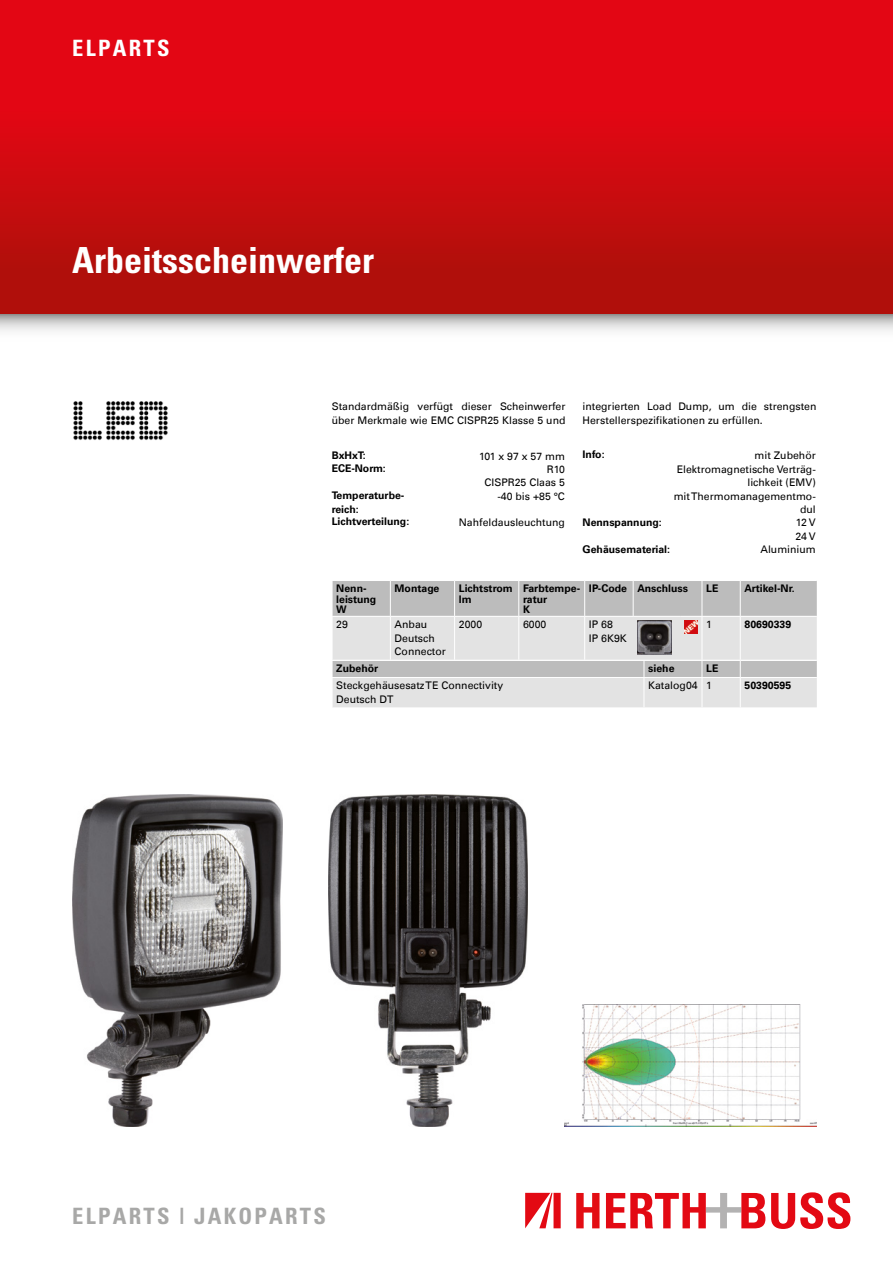
<style>
.page{position:relative;width:893px;height:1263px;background:#fff}
.page>*{position:absolute;margin:0;border:0;box-sizing:border-box;transform-origin:0 0}
.t1{font:700 condensed 36px "Univers";color:#fff}
.t2{font:700 condensed 22.5px "Univers";letter-spacing:.1em;color:#a8a8a7}
.t3{font:700 condensed 22.5px "Univers";letter-spacing:.1em;color:#fff}
.t4{font:10.5px/13.5px "Univers Com 55 Roman";color:#000}
.t5{font:700 10.5px/10.5px "Univers Com 65";color:#000}
</style>
<div class="page">
<img style="left:0;top:0;width:893px;height:331px">
<svg style="left:576px;top:1193px;width:23px;height:35px"></svg>
<svg style="left:606px;top:1193px;width:159px;height:35px"></svg>
<svg style="left:771px;top:1192px;width:79px;height:37px"></svg>
<svg style="left:525px;top:1193px;width:36px;height:35px"></svg>
<svg style="left:332px;top:581px;width:485px;height:126px;background:#d1d0d0"></svg>
<img style="left:72px;top:795px;width:211px;height:332px">
<img style="left:328px;top:795px;width:200px;height:332px">
<img style="left:73px;top:401px;width:95px;height:39px">
<img style="left:564px;top:1004px;width:252px;height:123px">
<h2 class="t3" style="left:72px;top:34px;width:99px">ELPARTS</h2>
<h1 class="t1" style="left:72px;top:238px;width:303px">Arbeitsscheinwerfer</h1>
<p class="t4" style="left:332px;top:400px;width:235px">Standardmäßig verfügt dieser Scheinwerfer über Merkmale wie EMC CISPR25 Klasse 5 und</p>
<p class="t4" style="left:583px;top:400px;width:235px">integrierten Load Dump, um die strengsten<br>Herstellerspezifikationen zu erfüllen.</p>
<p class="t5" style="left:332px;top:450px;width:36px">BxHxT:</p>
<p class="t4" style="left:479px;top:449px;width:87px">101 x 97 x 57 mm</p>
<p class="t5" style="left:332px;top:463px;width:56px">ECE-Norm:</p>
<p class="t4" style="left:484px;top:462px;width:82px;text-align:right">R10<br>CISPR25 Claas 5</p>
<p class="t5" style="left:332px;top:489px;width:73px;line-height:13.5px">Temperaturbe&shy;reich:</p>
<p class="t4" style="left:497px;top:489px;width:69px">-40 bis +85 °C</p>
<p class="t5" style="left:332px;top:516px;width:79px">Lichtverteilung:</p>
<p class="t4" style="left:459px;top:515px;width:108px">Nahfeldausleuchtung</p>
<p class="t5" style="left:583px;top:449px;width:24px">Info:</p>
<p class="t4" style="left:674px;top:448px;width:144px;text-align:right">mit Zubehör<br>Elektromagnetische Verträg&shy;lichkeit (EMV)<br>mit Thermomanagementmo&shy;dul</p>
<p class="t5" style="left:583px;top:517px;width:81px">Nennspannung:</p>
<p class="t4" style="left:795px;top:516px;width:22px">12 V<br>24 V</p>
<p class="t5" style="left:583px;top:544px;width:89px">Gehäusematerial:</p>
<p class="t4" style="left:760px;top:543px;width:57px">Aluminium</p>
<p class="t5" style="left:336px;top:583px;width:42px">Nenn&shy;leistung<br>W</p>
<p class="t5" style="left:395px;top:583px;width:46px">Montage</p>
<p class="t5" style="left:459px;top:583px;width:55px">Lichtstrom lm</p>
<p class="t5" style="left:523px;top:583px;width:58px">Farbtempe&shy;ratur<br>K</p>
<p class="t5" style="left:589px;top:583px;width:101px">IP-Code Anschluss</p>
<p class="t5" style="left:706px;top:583px;width:14px">LE</p>
<p class="t5" style="left:744px;top:583px;width:52px">Artikel-Nr.</p>
<p class="t4" style="left:336px;top:618px;width:13px">29</p>
<p class="t4" style="left:395px;top:618px;width:53px">Anbau<br>Deutsch<br>Connector</p>
<p class="t4" style="left:459px;top:618px;width:25px">2000</p>
<p class="t4" style="left:523px;top:618px;width:25px">6000</p>
<p class="t4" style="left:589px;top:618px;width:39px">IP 68<br>IP 6K9K</p>
<p class="t4" style="left:706px;top:618px;width:7px">1</p>
<p class="t5" style="left:744px;top:619px;width:48px">80690339</p>
<p class="t5" style="left:336px;top:663px;width:43px">Zubehör</p>
<p class="t5" style="left:648px;top:663px;width:28px">siehe</p>
<p class="t5" style="left:706px;top:663px;width:14px">LE</p>
<p class="t4" style="left:336px;top:679px;width:168px">Steckgehäusesatz TE Connectivity<br>Deutsch DT</p>
<p class="t4" style="left:648px;top:679px;width:65px">Katalog04 1</p>
<p class="t5" style="left:744px;top:680px;width:48px">50390595</p>
<h2 class="t2" style="left:72px;top:1202px;width:255px">ELPARTS | JAKOPARTS</h2>
</div>
